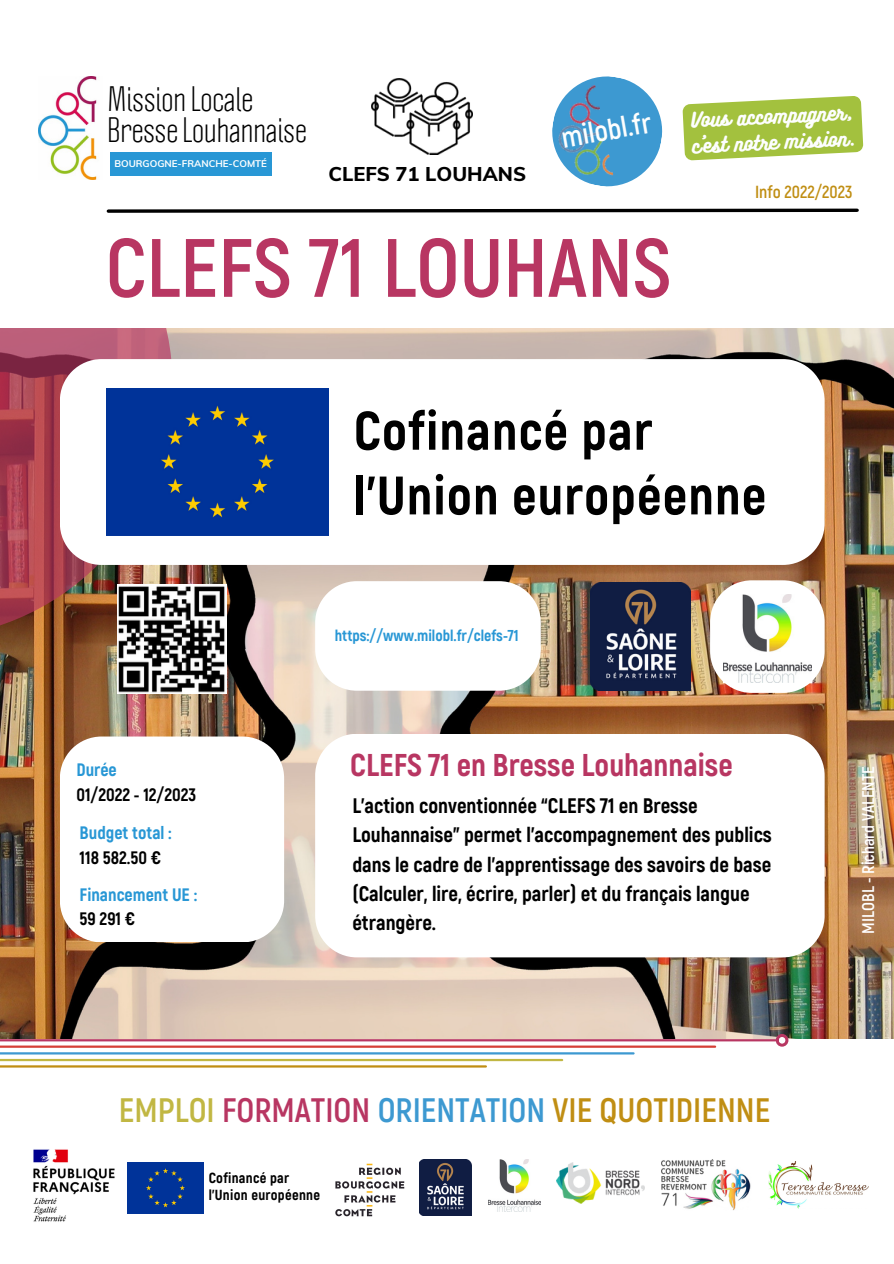
<style>
.page{position:relative;width:894px;height:1264px;background:#fff}
.page>*{position:absolute;margin:0;border:0;box-sizing:border-box;transform-origin:0 0}
.t1{font:700 82.5px "Akrobat";color:#b83662}
.t2{font:800 54px/64.7px "Akrobat";letter-spacing:.02em;color:#000}
.t3{font:700 33.9px "Akrobat";color:#c08e13}
.t4{font:800 31.5px "Akrobat";color:#b83662}
.t5{font:31.05px "Politica";color:#000}
.t6{font:700 28.95px "Akrobat";color:#fdfefe}
.t7{font:800 21px "Akrobat";color:#000}
.t8{font:800 19.95px "Muli";color:#000}
.t9{font:18.75px "Bukhari Script";color:#fdfefe}
.t10{font:800 18px "Akrobat";color:#2897d5}
.t11{font:800 18px "Akrobat";color:#000}
.t12{font:700 17.55px "Akrobat";color:#c08e13}
.t13{font:700 16.95px "Akrobat";color:#fff}
.t14{font:800 15.75px "Akrobat";color:#2897d5}
.t15{font:800 14.55px/17.4px "Akrobat";letter-spacing:.02em;color:#000}
.t16{font:700 9.75px "Muli";color:#fff}
.s1{color:#c1b743}
.s2{color:#b83662}
.s3{color:#3d99d1}
</style>
<div class="page">
<img style="left:0;top:328px;width:893px;height:710px">
<svg style="left:0;top:328px;width:172px;height:310px;background:#a1484e"></svg>
<hr style="left:0;top:1052px;width:633px;height:2px;background:#3d99d1">
<hr style="left:0;top:1039px;width:777px;height:2px;background:#b83662">
<hr style="left:0;top:1045px;width:715px;height:2px;background:#d53f36">
<hr style="left:0;top:1058px;width:562px;height:3px;background:#c1b743">
<svg style="left:775px;top:1033px;width:13px;height:13px"></svg>
<div style="left:778px;top:1037px;width:7px;height:6px;background:#fdfefe;border-radius:50%"></div>
<hr style="left:0;top:1065px;width:485px;height:2px;background:#c08e13">
<svg style="left:106px;top:208px;width:753px;height:5px;background:#525252"></svg>
<div style="left:110px;top:152px;width:161px;height:24px;background:#2897d5"></div>
<img style="left:39px;top:77px;width:58px;height:102px">
<img style="left:371px;top:79px;width:102px;height:75px">
<svg style="left:615px;top:77px;width:48px;height:109px"></svg>
<img style="left:552px;top:76px;width:63px;height:111px">
<img style="left:590px;top:582px;width:99px;height:108px">
<img style="left:709px;top:580px;width:115px;height:113px">
<img style="left:723px;top:594px;width:88px;height:88px">
<svg style="left:60px;top:359px;width:764px;height:206px"></svg>
<div style="left:107px;top:388px;width:221px;height:147px;background:#039"></div>
<img style="left:33px;top:1149px;width:82px;height:73px">
<img style="left:335px;top:1163px;width:70px;height:54px">
<img style="left:419px;top:1159px;width:52px;height:56px">
<img style="left:488px;top:1159px;width:52px;height:51px">
<img style="left:556px;top:1162px;width:88px;height:41px">
<img style="left:661px;top:1159px;width:90px;height:51px">
<img style="left:768px;top:1161px;width:100px;height:47px">
<div style="left:127px;top:1162px;width:77px;height:51px;background:#039"></div>
<svg style="left:60px;top:736px;width:224px;height:206px"></svg>
<svg style="left:315px;top:733px;width:509px;height:224px"></svg>
<img style="left:118px;top:584px;width:109px;height:109px">
<svg style="left:682px;top:96px;width:181px;height:65px;background:#b0ca5b"></svg>
<svg style="left:315px;top:581px;width:225px;height:109px"></svg>
<p class="t5" style="left:107px;top:80px;width:147px">Mission Locale</p>
<p class="t5" style="left:107px;top:111px;width:201px">Bresse Louhannaise</p>
<p class="t16" style="left:114px;top:157px;width:154px">BOURGOGNE-FRANCHE-COMTÉ</p>
<p class="t8" style="left:328px;top:160px;width:199px">CLEFS 71 LOUHANS</p>
<p class="t6" style="left:558px;top:121px;width:92px;rotate:-10deg">milobl.fr</p>
<p class="t1" style="left:106px;top:219px;width:567px">CLEFS 71 LOUHANS</p>
<p class="t9" style="left:689px;top:108px;width:164px;rotate:-3deg">Vous accompagner,</p>
<p class="t9" style="left:691px;top:134px;width:165px;rotate:-3deg">c'est notre mission.</p>
<p class="t12" style="left:754px;top:181px;width:99px">Info 2022/2023</p>
<p class="t2" style="left:354px;top:400px;width:414px">Cofinancé par l'Union européenne</p>
<p class="t10" style="left:76px;top:759px;width:42px">Durée</p>
<p class="t11" style="left:76px;top:783px;width:121px">01/2022 - 12/2023</p>
<p class="t10" style="left:80px;top:822px;width:93px">Budget total :</p>
<p class="t11" style="left:80px;top:846px;width:83px">118 582.50 €</p>
<p class="t10" style="left:80px;top:883px;width:119px">Financement UE :</p>
<p class="t11" style="left:80px;top:908px;width:57px">59 291 €</p>
<p class="t14" style="left:335px;top:626px;width:185px">https://www.milobl.fr/clefs-71</p>
<p class="t4" style="left:350px;top:746px;width:384px">CLEFS 71 en Bresse Louhannaise</p>
<p class="t7" style="left:352px;top:793px;width:347px">L’action conventionnée “CLEFS 71 en Bresse</p>
<p class="t7" style="left:352px;top:822px;width:421px">Louhannaise” permet l’accompagnement des publics</p>
<p class="t7" style="left:352px;top:852px;width:420px">dans le cadre de l’apprentissage des savoirs de base</p>
<p class="t7" style="left:352px;top:881px;width:398px">(Calculer, lire, écrire, parler) et du français langue</p>
<p class="t7" style="left:352px;top:910px;width:85px">étrangère.</p>
<p class="t3" style="left:119px;top:1089px;width:653px"><span class="s1">EMPLOI</span> <span class="s2">FORMATION</span> <span class="s3">ORIENTATION</span> VIE QUOTIDIENNE</p>
<p class="t15" style="left:208px;top:1169px;width:113px">Cofinancé par l'Union européenne</p>
<p class="t13" style="left:858px;top:933px;width:169px;rotate:-90deg">MILOBL - Richard VALENTE</p>
</div>
